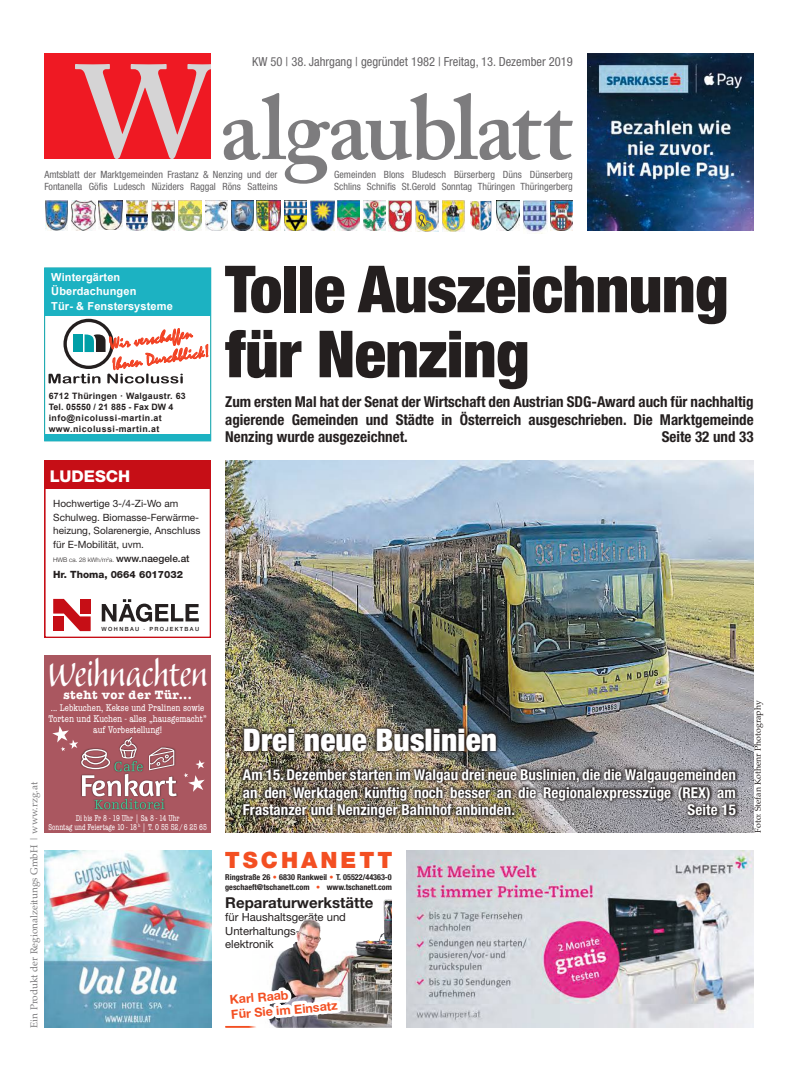
<style>
.page{position:relative;width:798px;height:1081px;background:#fff}
.page>*{position:absolute;margin:0;border:0;box-sizing:border-box;transform-origin:0 0}
.t1{font:900 condensed 65px/65px "Helvetica Neue";letter-spacing:-.01em;color:#241f1f}
.t2{font:45px "Balzano";color:#fff}
.t3{font:900 condensed 31.25px "Helvetica Neue";letter-spacing:.005em;color:#fff}
.t4{font:900 22.5px "Helvetica Neue";letter-spacing:.135em;color:#f34f22}
.t5{font:17.12px/20.6px "Mistral";color:#f24122}
.t6{font:800 16.25px "Helvetica Neue";color:#fff}
.t7{font:700 condensed 15px/17.5px "Helvetica Neue";color:#241f1f;text-align:justify}
.t8{font:700 condensed 15px/17.5px "Helvetica Neue";letter-spacing:.005em;color:#fff;text-align:justify}
.t9{font:700 15px "Helvetica Neue";color:#241f1f}
.t10{font:condensed 12.5px "Helvetica Neue";color:#656365}
.t11{font:700 12.5px/15px "Helvetica Neue";color:#f34f22}
.t12{font:700 12.5px "American Typewriter";letter-spacing:.04em;color:#fff}
.t13{font:11.25px/13.5px "Helvetica Neue";color:#241f1f}
.t14{font:700 11px/14.6px "Arial";letter-spacing:.01em;color:#fff}
.t15{font:condensed 10px "Helvetica Neue";color:#656365}
.t16{font:10px/13.8px "Helvetica Neue LT Std";color:#241f1f}
.t17{font:condensed 10px/11.2px "American Typewriter";color:#fff;text-align:center}
.t18{font:10px "Palatino";color:#7d7c7e}
.t19{font:800 10px "Helvetica Neue";color:#241f1f}
.t20{font:700 8.88px/11px "Arial";letter-spacing:.05em;color:#241f1f}
.t21{font:condensed 8.75px/9.4px "American Typewriter";color:#fff;text-align:center;scale:.89 1}
.t22{font:8.75px "Palatino";color:#241f1f}
.t23{font:700 condensed 8.12px/9.8px "Helvetica Neue";color:#241f1f}
.t24{font:300 6.25px "Helvetica Neue";color:#241f1f}
.t25{font:500 5.62px "Helvetica Neue";letter-spacing:.235em;color:#241f1f}
.s1{font-family:"Helvetica Neue LT Std";font-weight:500;font-size:10px}
.s2{color:#f34f22}
</style>
<div class="page">
<svg style="left:223px;top:93px;width:349px;height:91px"></svg>
<div style="left:44px;top:53px;width:167px;height:106px;background:#ef1923"></div>
<svg style="left:75px;top:64px;width:136px;height:95px"></svg>
<img style="left:45px;top:201px;width:23px;height:29px">
<img style="left:152px;top:201px;width:23px;height:29px">
<img style="left:231px;top:201px;width:23px;height:29px">
<img style="left:72px;top:201px;width:23px;height:29px">
<img style="left:98px;top:201px;width:25px;height:29px">
<img style="left:126px;top:201px;width:22px;height:29px">
<img style="left:205px;top:201px;width:22px;height:29px">
<img style="left:178px;top:201px;width:23px;height:29px">
<img style="left:257px;top:201px;width:24px;height:29px">
<img style="left:284px;top:201px;width:22px;height:29px">
<img style="left:310px;top:201px;width:24px;height:29px">
<img style="left:338px;top:201px;width:21px;height:29px">
<img style="left:363px;top:201px;width:22px;height:29px">
<img style="left:389px;top:201px;width:22px;height:30px">
<img style="left:415px;top:201px;width:23px;height:30px">
<img style="left:442px;top:201px;width:22px;height:30px">
<img style="left:470px;top:201px;width:18px;height:10px">
<img style="left:496px;top:201px;width:23px;height:29px">
<img style="left:523px;top:201px;width:24px;height:31px">
<img style="left:550px;top:201px;width:22px;height:29px">
<img style="left:357px;top:900px;width:28px;height:50px">
<svg style="left:44px;top:461px;width:167px;height:177px"></svg>
<div style="left:80px;top:599px;width:11px;height:14px;background:#c60e16"></div>
<img style="left:587px;top:53px;width:166px;height:177px">
<div style="left:44px;top:656px;width:167px;height:177px;background:#aa5760"></div>
<div style="left:80px;top:735px;width:98px;height:76px;background:#241f1f;opacity:.75"></div>
<img style="left:225px;top:919px;width:132px;height:109px">
<svg style="left:184px;top:760px;width:21px;height:32px"></svg>
<svg style="left:52px;top:726px;width:125px;height:83px"></svg>
<div style="left:44px;top:268px;width:167px;height:47px;background:#1cb2c2"></div>
<svg style="left:63px;top:319px;width:51px;height:50px"></svg>
<div style="left:67px;top:322px;width:43px;height:44px;background:#fff;border-radius:50%"></div>
<svg style="left:48px;top:328px;width:160px;height:55px"></svg>
<div style="left:44px;top:434px;width:167px;height:7px;background:#1cb2c2"></div>
<img style="left:44px;top:850px;width:167px;height:178px">
<img style="left:406px;top:850px;width:347px;height:178px">
<img style="left:225px;top:461px;width:528px;height:372px">
<img style="left:239px;top:765px;width:500px;height:56px">
<img style="left:240px;top:725px;width:260px;height:30px">
<p class="t10" style="left:252px;top:54px;width:322px">KW 50 | 38. Jahrgang | gegründet 1982 | Freitag, 13. Dezember 2019</p>
<p class="t15" style="left:44px;top:169px;width:234px">Amtsblatt der Marktgemeinden Frastanz &amp; Nenzing und der</p>
<p class="t15" style="left:334px;top:169px;width:240px">Gemeinden Blons Bludesch Bürserberg Düns Dünserberg</p>
<p class="t15" style="left:44px;top:181px;width:234px">Fontanella Göfis Ludesch Nüziders Raggal Röns Satteins</p>
<p class="t15" style="left:334px;top:181px;width:240px">Schlins Schnifis St.Gerold Sonntag Thüringen Thüringerberg</p>
<p class="t14" style="left:51px;top:270px;width:123px">Wintergärten<br>Überdachungen<br>Tür- &amp; Fenstersysteme</p>
<h3 class="t5" style="left:108px;top:334px;width:100px;rotate:-8deg">Wir verschaffen<br>Ihnen Durchblick!</h3>
<p class="t20" style="left:49px;top:390px;width:139px">6712 Thüringen · Walgaustr. 63<br>Tel. 05550 / 21 885 - Fax DW 4 info@nicolussi-martin.at www.nicolussi-martin.at</p>
<h3 class="t6" style="left:50px;top:467px;width:82px">LUDESCH</h3>
<p class="t16" style="left:53px;top:496px;width:149px">Hochwertige 3-/4-Zi-Wo am<br>Schulweg. Biomasse-Ferwärme&shy;heizung, Solarenergie, Anschluss für E-Mobilität, uvm.</p>
<p class="t24" style="left:53px;top:554px;width:138px">HWB ca. 28 kWh/m<sup>2</sup>a. <span class="s1">www.naegele.at</span></p>
<p class="t19" style="left:53px;top:568px;width:131px">Hr. Thoma, 0664 6017032</p>
<h1 class="t1" style="left:225px;top:256px;width:505px">Tolle Auszeichnung für Nenzing</h1>
<h3 class="t7" style="left:225px;top:393px;width:529px">Zum ersten Mal hat der Senat der Wirtschaft den Austrian SDG-Award auch für nachhaltig agierende Gemeinden und Städte in Österreich ausgeschrieben. Die Marktgemeinde Nenzing wurde ausgezeichnet.</h3>
<h3 class="t7" style="left:661px;top:428px;width:93px">Seite 32 und 33</h3>
<p class="t25" style="left:102px;top:624px;width:99px">WOHNBAU · PROJEKTBAU</p>
<h2 class="t2" style="left:48px;top:652px;width:161px">Weihnachten</h2>
<p class="t12" style="left:63px;top:684px;width:130px">steht vor der Tür...</p>
<p class="t17" style="left:48px;top:701px;width:160px">... Lebkuchen, Kekse und Pralinen sowie<br>Torten und Kuchen - alles „hausgemacht” auf Vorbestellung!</p>
<p class="t18" style="left:28px;top:1028px;width:247px;rotate:-90deg">Ein Produkt der Regionalzeitungs GmbH | www.rzg.at</p>
<p class="t21" style="left:48px;top:813px;width:179px">Di bis Fr 8 - 19 Uhr | Sa 8 - 14 Uhr<br>Sonntag und Feiertage 10 - 18 <sup>h</sup> | T. 0 55 52 / 6 25 65</p>
<h3 class="t3" style="left:243px;top:720px;width:256px">Drei neue Buslinien</h3>
<h3 class="t8" style="left:243px;top:766px;width:494px">Am 15. Dezember starten im Walgau drei neue Buslinien, die die Walgaugemeinden an den Werktagen künftig noch besser an die Regionalexpresszüge (REX) am Frastanzer und Nenzinger Bahnhof anbinden.</h3>
<h3 class="t8" style="left:687px;top:801px;width:50px">Seite 15</h3>
<h3 class="t4" style="left:225px;top:846px;width:169px">TSCHANETT</h3>
<h3 class="t9" style="left:225px;top:893px;width:150px">Reparaturwerkstätte</h3>
<p class="t13" style="left:225px;top:910px;width:122px">für Haushaltsgeräte und<br>Unterhaltungs&shy;elektronik</p>
<p class="t23" style="left:225px;top:872px;width:168px">Ringstraße 26 <span class="s2">•</span> 6830 Rankweil <span class="s2">•</span> T. 05522/44363-0 geschaeft@tschanett.com <span class="s2">•</span> www.tschanett.com</p>
<p class="t11" style="left:229px;top:992px;width:108px;rotate:-5deg">Karl Raab<br>Für Sie im Einsatz</p>
<p class="t22" style="left:752px;top:833px;width:134px;rotate:-90deg">Foto: Stefan Kothenr Photography</p>
</div>
